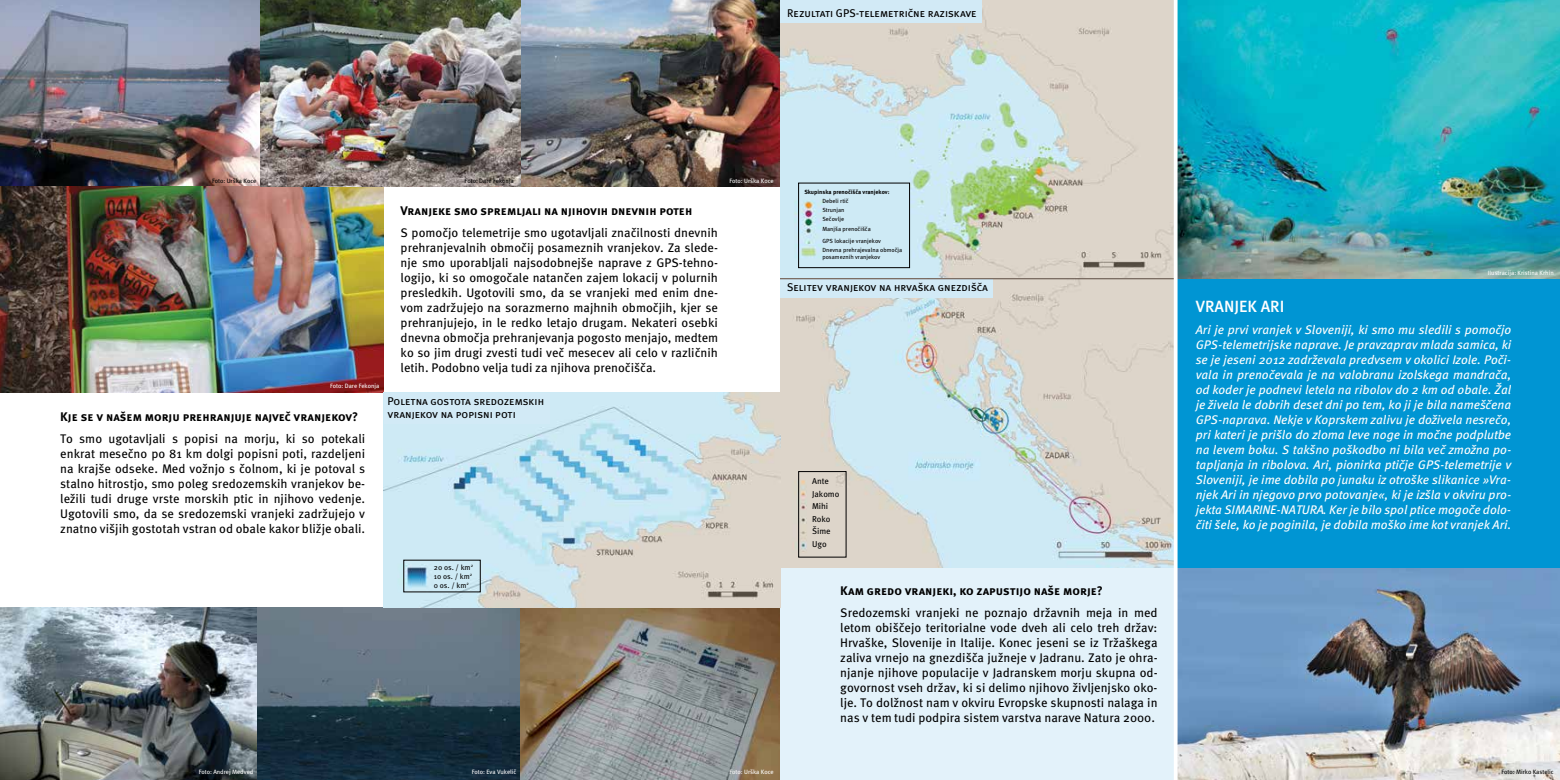
<style>
.page{position:relative;width:1560px;height:780px;background:#fff}
.page>*{position:absolute;margin:0;border:0;box-sizing:border-box;transform-origin:0 0}
.t1{font:500 16.25px "FF Meta Pro";color:#fff}
.t2{font:12.5px/15px "FF Meta Pro";color:#000;text-align:justify}
.t3{font:italic 12.5px/15px "FF Meta Pro";color:#fff;text-align:justify}
.t4{font:12.5px "Meta Bold Caps";color:#000}
.t5{font:11.25px/12.5px "Meta Book Caps";color:#000}
.t6{font:8.5px/12.5px "FF Meta Pro";color:#000}
.t7{font:7.5px/9.1px "FF Meta Pro";color:#000}
.t8{font:6.25px "Meta Book CE";color:#fff}
.t9{font:6.25px "Meta Book CE";color:#000}
.t10{font:6px/8.9px "FF Meta Pro";color:#000}
.t11{font:700 6px "FF Meta Pro";color:#000}
</style>
<div class="page">
<div style="left:1175px;top:278px;width:384px;height:290px;background:#0095d3"></div>
<img style="left:0;top:607px;width:780px;height:173px">
<img style="left:0;top:0;width:780px;height:187px">
<img style="left:0;top:187px;width:384px;height:205px">
<img style="left:780px;top:0;width:779px;height:279px">
<img style="left:1177px;top:568px;width:382px;height:212px">
<img style="left:780px;top:279px;width:393px;height:289px">
<div style="left:780px;top:568px;width:395px;height:212px;background:#e3f2fa"></div>
<img style="left:384px;top:392px;width:396px;height:215px">
<div style="left:780px;top:3px;width:201px;height:19px;background:#d2eaf6"></div>
<div style="left:780px;top:279px;width:212px;height:18px;background:#d2eaf6"></div>
<div style="left:384px;top:392px;width:165px;height:31px;background:#d2eaf6"></div>
<hr style="left:780px;top:0;width:201px;height:3px;background:#d2eaf6">
<hr style="left:780px;top:278px;width:394px;height:1px;background:#5b4b42">
<div style="left:798px;top:183px;width:111px;height:85px;border:1px solid #000"></div>
<div style="left:798px;top:471px;width:48px;height:86px;border:1px solid #000"></div>
<svg style="left:1173px;top:0;width:4px;height:780px"></svg>
<p class="t5" style="left:787px;top:7px;width:191px">Rezultati GPS-telemetrične raziskave</p>
<p class="t9" style="left:212px;top:177px;width:46px">Foto: Urška Koce</p>
<p class="t9" style="left:464px;top:177px;width:51px">Foto: Dare Fekonja</p>
<p class="t8" style="left:330px;top:382px;width:51px">Foto: Dare Fekonja</p>
<p class="t4" style="left:60px;top:409px;width:299px">Kje se v našem morju prehranjuje največ vranjekov?</p>
<p class="t2" style="left:60px;top:430px;width:306px">To smo ugotavljali s popisi na morju, ki so potekali enkrat mesečno po 81 km dolgi popisni poti, razdeljeni na krajše odseke. Med vožnjo s čolnom, ki je potoval s stalno hitrostjo, smo poleg sredozemskih vranjekov be&shy;ležili tudi druge vrste morskih ptic in njihovo vedenje.<br>Ugotovili smo, da se sredozemski vranjeki zadržujejo v znatno višjih gostotah vstran od obale kakor bližje obali.</p>
<p class="t4" style="left:400px;top:203px;width:293px">Vranjeke smo spremljali na njihovih dnevnih poteh</p>
<p class="t2" style="left:400px;top:224px;width:319px">S pomočjo telemetrije smo ugotavljali značilnosti dnevnih prehranjevalnih območij posameznih vranjekov. Za slede&shy;nje smo uporabljali najsodobnejše naprave z GPS-tehno&shy;logijo, ki so omogočale natančen zajem lokacij v polurnih presledkih. Ugotovili smo, da se vranjeki med enim dne&shy;vom zadržujejo na sorazmerno majhnih območjih, kjer se prehranjujejo, in le redko letajo drugam. Nekateri osebki dnevna območja prehranjevanja pogosto menjajo, medtem ko so jim drugi zvesti tudi več mesecev ali celo v različnih letih. Podobno velja tudi za njihova prenočišča.</p>
<p class="t5" style="left:387px;top:395px;width:158px">Poletna gostota sredozemskih vranjekov na popisni poti</p>
<p class="t7" style="left:434px;top:562px;width:41px">20 os. / km<sup>2<br></sup>10 os. / km<sup>2<br></sup>0 os. / km<sup>2</sup></p>
<p class="t8" style="left:729px;top:177px;width:46px">Foto: Urška Koce</p>
<p class="t11" style="left:804px;top:187px;width:87px">Skupinska prenočišča vranjekov:</p>
<p class="t10" style="left:822px;top:196px;width:28px">Debeli rtič<br>Strunjan<br>Sečovlje</p>
<p class="t10" style="left:822px;top:223px;width:60px;line-height:11.5px">Manjša prenočišča<br>GPS lokacije vranjekov</p>
<p class="t10" style="left:822px;top:246px;width:81px;line-height:7.1px">Dnevna prehrajevalna območja posameznih vranjekov</p>
<p class="t5" style="left:787px;top:281px;width:202px">Selitev vranjekov na hrvaška gnezdišča</p>
<p class="t6" style="left:812px;top:474px;width:29px">Ante<br>Jakomo<br>Mihi<br>Roko<br>Šime<br>Ugo</p>
<p class="t4" style="left:840px;top:583px;width:264px">Kam gredo vranjeki, ko zapustijo naše morje?</p>
<p class="t2" style="left:840px;top:604px;width:319px">Sredozemski vranjeki ne poznajo državnih meja in med letom obiščejo teritorialne vode dveh ali celo treh držav:<br>Hrvaške, Slovenije in Italije. Konec jeseni se iz Tržaškega zaliva vrnejo na gnezdišča južneje v Jadranu. Zato je ohra&shy;njanje njihove populacije v Jadranskem morju skupna od&shy;govornost vseh držav, ki si delimo njihovo življenjsko oko&shy;lje. To dolžnost nam v okviru Evropske skupnosti nalaga in nas v tem tudi podpira sistem varstva narave Natura 2000.</p>
<p class="t8" style="left:199px;top:767px;width:56px">Foto: Andrej Medved</p>
<p class="t8" style="left:471px;top:767px;width:46px">Foto: Eva Vukelič</p>
<p class="t8" style="left:729px;top:767px;width:46px">Foto: Urška Koce</p>
<p class="t8" style="left:1487px;top:269px;width:67px">Ilustracija: Kristina Krhin</p>
<h1 class="t1" style="left:1195px;top:294px;width:90px">VRANJEK ARI</h1>
<p class="t3" style="left:1195px;top:322px;width:317px">Ari je prvi vranjek v Sloveniji, ki smo mu sledili s pomočjo GPS-telemetrijske naprave. Je pravzaprav mlada samica, ki se je jeseni 2012 zadrževala predvsem v okolici Izole. Poči&shy;vala in prenočevala je na valobranu izolskega mandrača, od koder je podnevi letela na ribolov do 2 km od obale. Žal je živela le dobrih deset dni po tem, ko ji je bila nameščena GPS-naprava. Nekje v Koprskem zalivu je doživela nesrečo, pri kateri je prišlo do zloma leve noge in močne podplutbe na levem boku. S takšno poškodbo ni bila več zmožna po&shy;tapljanja in ribolova. Ari, pionirka ptičje GPS-telemetrije v Sloveniji, je ime dobila po junaku iz otroške slikanice »Vra&shy;njek Ari in njegovo prvo potovanje«, ki je izšla v okviru pro&shy;jekta SIMARINE-NATURA. Ker je bilo spol ptice mogoče dolo&shy;čiti šele, ko je poginila, je dobila moško ime kot vranjek Ari.</p>
<p class="t9" style="left:1500px;top:767px;width:54px">Foto: Mirko Kastelic</p>
</div>
